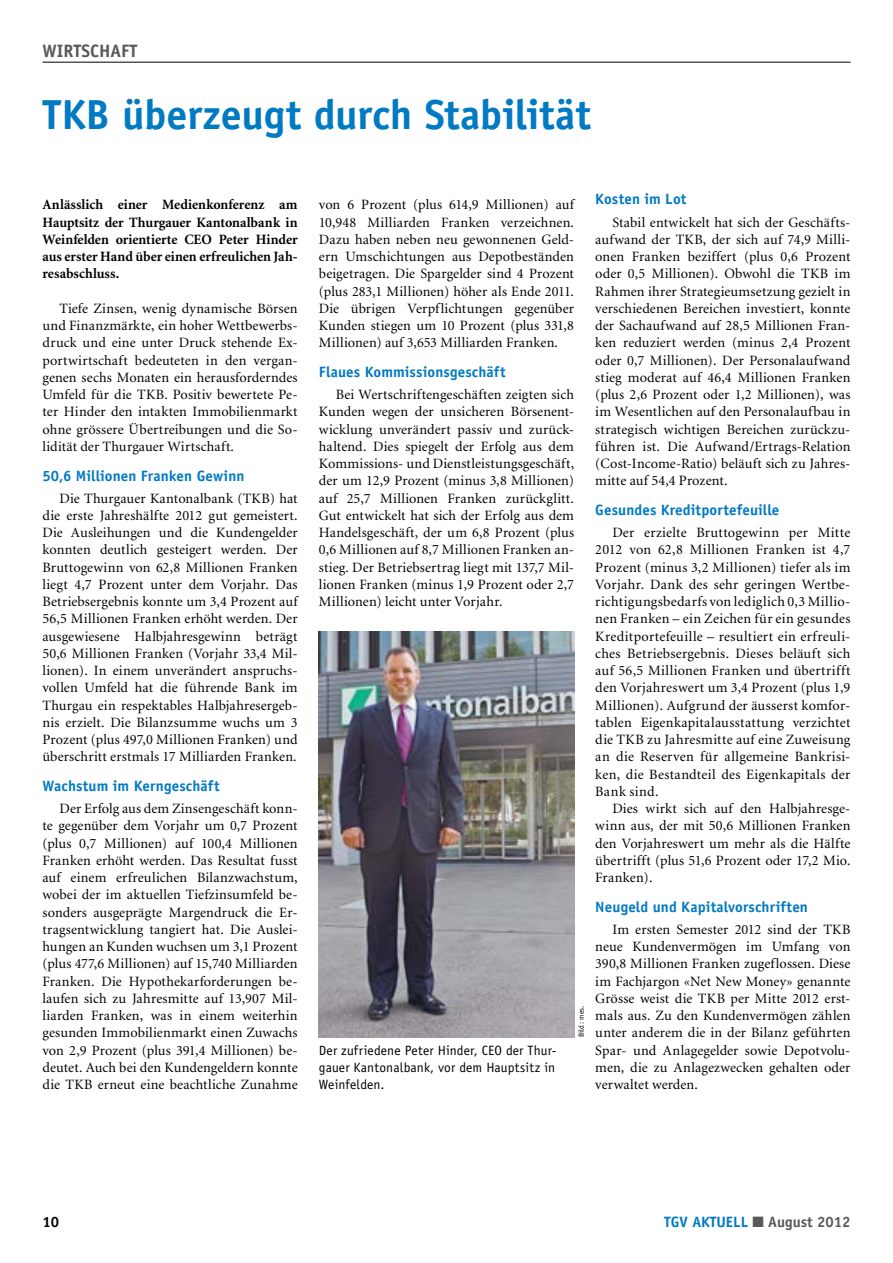
<style>
.page{position:relative;width:893px;height:1263px;background:#fff}
.page>*{position:absolute;margin:0;border:0;box-sizing:border-box;transform-origin:0 0}
.t1{font:700 42px "Officina Sans";letter-spacing:-.005em;color:#007ac2}
.t2{font:700 18px "Officina Sans";color:#58595b}
.t3{font:700 15px "Officina Sans";letter-spacing:.005em;color:#007ac2}
.t4{font:700 15px "Officina Sans";color:#000}
.t5{font:14.25px/17.2px "Minion";letter-spacing:.01em;color:#000;text-align:justify}
.t6{font:700 14.25px/17.2px "Minion";color:#000;text-align:justify}
.t7{font:13.5px/17.2px "Officina Sans";letter-spacing:.01em;color:#000;text-align:justify}
.t8{font:7.5px "Officina Sans";letter-spacing:.025em;color:#000}
.s1{color:#58595b}
</style>
<div class="page">
<hr style="left:43px;top:62px;width:807px;height:1px;background:#000">
<img style="left:319px;top:631px;width:255px;height:406px">
<p class="t2" style="left:43px;top:39px;width:95px">Wirtscha ft</p>
<h1 class="t1" style="left:43px;top:88px;width:550px">TKB überzeugt durch Stabilität</h1>
<p class="t6" style="left:43px;top:196px;width:257px">Anlässlich einer Medienkonferenz am Hauptsitz der Thurgauer Kantonalbank in Weinfelden orientierte CEO Peter Hinder aus erster Hand über einen erfreulichen Jah&shy;resabschluss.</p>
<p class="t5" style="left:43px;top:300px;width:257px;text-indent:17px">Tiefe Zinsen, wenig dynamische Börsen und Finanzmärkte, ein hoher Wettbewerbs&shy;druck und eine unter Druck stehende Ex&shy;portwirtschaft bedeuteten in den vergan&shy;genen sechs Monaten ein herausforderndes Umfeld für die TKB. Positiv bewertete Pe&shy;ter Hinder den intakten Immobilienmarkt ohne grössere Übertreibungen und die So&shy;lidität der Thurgauer Wirtschaft.</p>
<p class="t3" style="left:43px;top:466px;width:203px">50,6 Millionen Franken Gewinn</p>
<p class="t5" style="left:43px;top:490px;width:257px;text-indent:17px">Die Thurgauer Kantonalbank (TKB) hat die erste Jahreshälfte 2012 gut gemeistert.<br>Die Ausleihungen und die Kundengelder konnten deutlich gesteigert werden. Der Bruttogewinn von 62,8 Millionen Franken liegt 4,7 Prozent unter dem Vorjahr. Das Betriebsergebnis konnte um 3,4 Prozent auf 56,5 Millionen Franken erhöht werden. Der ausgewiesene Halbjahresgewinn beträgt 50,6 Millionen Franken (Vorjahr 33,4 Mil&shy;lionen). In einem unverändert anspruchs&shy;vollen Umfeld hat die führende Bank im Thurgau ein respektables Halbjahresergeb&shy;nis erzielt. Die Bilanzsumme wuchs um 3<br>Prozent (plus 497,0 Millionen Franken) und überschritt erstmals 17 Milliarden Franken.</p>
<p class="t3" style="left:43px;top:777px;width:179px">Wachstum im Kerngeschäft</p>
<p class="t5" style="left:43px;top:800px;width:257px;text-indent:17px">Der Erfolg aus dem Zinsengeschäft konn&shy;te gegenüber dem Vorjahr um 0,7 Prozent (plus 0,7 Millionen) auf 100,4 Millionen Franken erhöht werden. Das Resultat fusst auf einem erfreulichen Bilanzwachstum, wobei der im aktuellen Tiefzinsumfeld be&shy;sonders ausgeprägte Margendruck die Er&shy;tragsentwicklung tangiert hat. Die Auslei&shy;hungen an Kunden wuchsen um 3,1 Prozent (plus 477,6 Millionen) auf 15,740 Milliarden Franken. Die Hypothekarforderungen be&shy;laufen sich zu Jahresmitte auf 13,907 Mil&shy;liarden Franken, was in einem weiterhin gesunden Immobilienmarkt einen Zuwachs von 2,9 Prozent (plus 391,4 Millionen) be&shy;deutet. Auch bei den Kundengeldern konnte die TKB erneut eine beachtliche Zunahme</p>
<p class="t5" style="left:319px;top:197px;width:257px">von 6 Prozent (plus 614,9 Millionen) auf 10,948 Milliarden Franken verzeichnen.<br>Dazu haben neben neu gewonnenen Geld&shy;ern Umschichtungen aus Depotbeständen beigetragen. Die Spargelder sind 4 Prozent (plus 283,1 Millionen) höher als Ende 2011.<br>Die übrigen Verpflichtungen gegenüber Kunden stiegen um 10 Prozent (plus 331,8<br>Millionen) auf 3,653 Milliarden Franken.</p>
<p class="t3" style="left:319px;top:363px;width:188px">Flaues Kommissionsgeschäft</p>
<p class="t5" style="left:319px;top:386px;width:257px;text-indent:17px">Bei Wertschriftengeschäften zeigten sich Kunden wegen der unsicheren Börsenent&shy;wicklung unverändert passiv und zurück&shy;haltend. Dies spiegelt der Erfolg aus dem Kommissions- und Dienstleistungsgeschäft, der um 12,9 Prozent (minus 3,8 Millionen) auf 25,7 Millionen Franken zurückglitt.<br>Gut entwickelt hat sich der Erfolg aus dem Handelsgeschäft, der um 6,8 Prozent (plus 0,6 Millionen auf 8,7 Millionen Franken an&shy;stieg. Der Betriebsertrag liegt mit 137,7 Mil&shy;lionen Franken (minus 1,9 Prozent oder 2,7<br>Millionen) leicht unter Vorjahr.</p>
<p class="t7" style="left:319px;top:1041px;width:239px">Der zufriedene Peter Hinder, CEO der Thur&shy;gauer Kantonalbank, vor dem Hauptsitz in Weinfelden.</p>
<p class="t8" style="left:577px;top:1037px;width:33px;rotate:-90deg">Bild: mes.</p>
<p class="t3" style="left:595px;top:189px;width:93px">Kosten im Lot</p>
<p class="t5" style="left:595px;top:214px;width:257px;text-indent:17px">Stabil entwickelt hat sich der Geschäfts&shy;aufwand der TKB, der sich auf 74,9 Milli&shy;onen Franken beziffert (plus 0,6 Prozent oder 0,5 Millionen). Obwohl die TKB im Rahmen ihrer Strategieumsetzung gezielt in verschiedenen Bereichen investiert, konnte der Sachaufwand auf 28,5 Millionen Fran&shy;ken reduziert werden (minus 2,4 Prozent oder 0,7 Millionen). Der Personalaufwand stieg moderat auf 46,4 Millionen Franken (plus 2,6 Prozent oder 1,2 Millionen), was im Wesentlichen auf den Personalaufbau in strategisch wichtigen Bereichen zurückzu&shy;führen ist. Die Aufwand/Ertrags-Relation (Cost-Income-Ratio) beläuft sich zu Jahres&shy;mitte auf 54,4 Prozent.</p>
<p class="t3" style="left:595px;top:501px;width:186px">Gesundes Kreditportefeuille</p>
<p class="t5" style="left:595px;top:524px;width:257px;text-indent:17px">Der erzielte Bruttogewinn per Mitte 2012 von 62,8 Millionen Franken ist 4,7<br>Prozent (minus 3,2 Millionen) tiefer als im Vorjahr. Dank des sehr geringen Wertbe&shy;richtigungsbedarfs von lediglich 0,3 Millio&shy;nen Franken – ein Zeichen für ein gesundes Kreditportefeuille – resultiert ein erfreuli&shy;ches Betriebsergebnis. Dieses beläuft sich auf 56,5 Millionen Franken und übertrifft den Vorjahreswert um 3,4 Prozent (plus 1,9<br>Millionen). Aufgrund der äusserst komfor&shy;tablen Eigenkapitalausstattung verzichtet die TKB zu Jahresmitte auf eine Zuweisung an die Reserven für allgemeine Bankrisi&shy;ken, die Bestandteil des Eigenkapitals der Bank sind.</p>
<p class="t5" style="left:595px;top:800px;width:257px;text-indent:17px">Dies wirkt sich auf den Halbjahresge&shy;winn aus, der mit 50,6 Millionen Franken den Vorjahreswert um mehr als die Hälfte übertrifft (plus 51,6 Prozent oder 17,2 Mio.<br>Franken).</p>
<p class="t3" style="left:595px;top:898px;width:214px">N eugeld und Kapitalvorschriften</p>
<p class="t5" style="left:595px;top:921px;width:257px;text-indent:17px">Im ersten Semester 2012 sind der TKB neue Kundenvermögen im Umfang von 390,8 Millionen Franken zugeflossen. Diese im Fachjargon «Net New Money» genannte Grösse weist die TKB per Mitte 2012 erst&shy;mals aus. Zu den Kundenvermögen zählen unter anderem die in der Bilanz geführten Spar- und Anlagegelder sowie Depotvolu&shy;men, die zu Anlagezwecken gehalten oder verwaltet werden.</p>
<p class="t4" style="left:43px;top:1213px;width:18px">10</p>
<p class="t3" style="left:664px;top:1213px;width:188px">TGV AKTUELL <span class="s1">■ August 2012</span></p>
</div>
